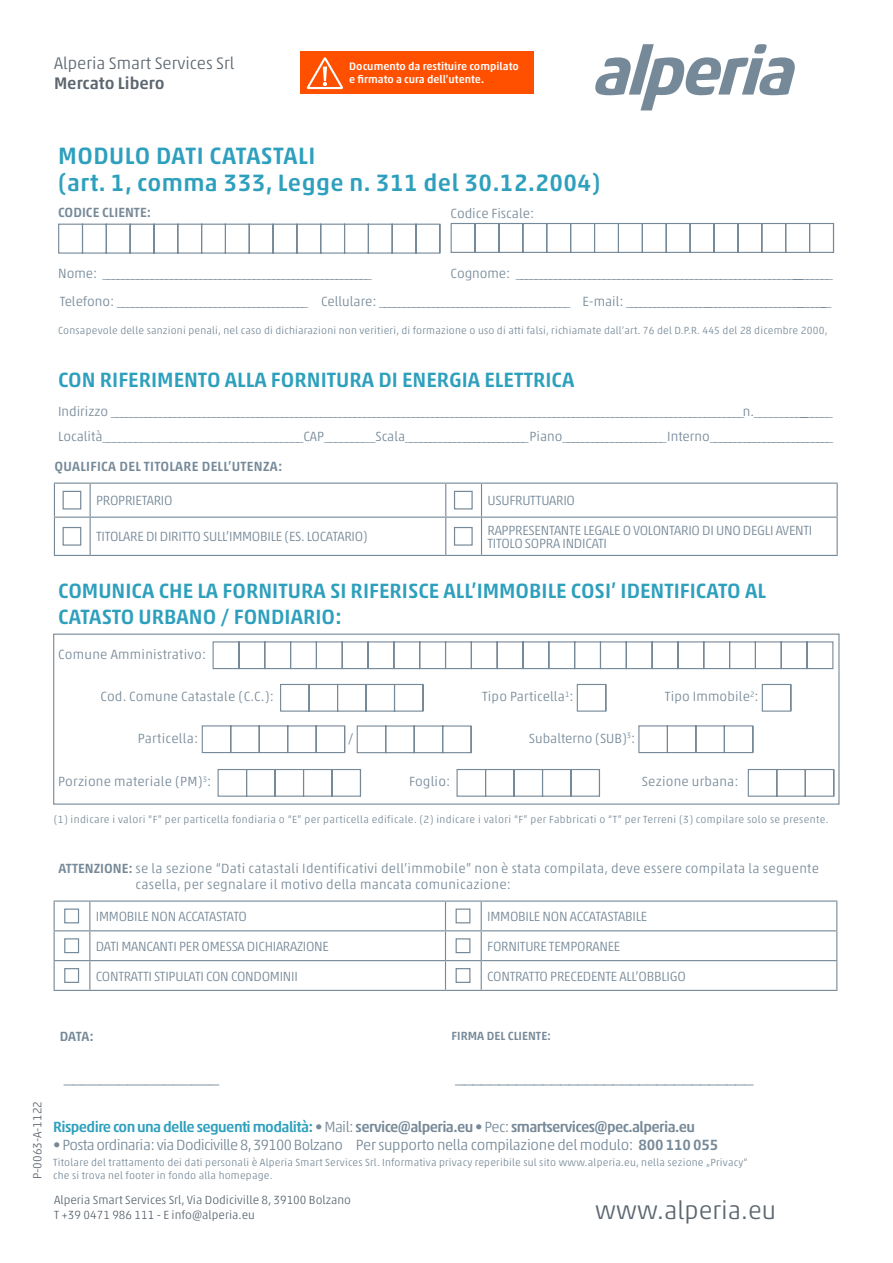
<style>
.page{position:relative;width:893px;height:1263px;background:#fff}
.page>*{position:absolute;margin:0;border:0;box-sizing:border-box;transform-origin:0 0}
.t1{font:300 25.5px "Akko Pro";color:#5c6670}
.t2{font:500 24px/26.7px "Akko Pro";letter-spacing:.02em;color:#2ea0bd}
.t3{font:500 21px/25.5px "Akko Pro";color:#2ea0bd}
.t4{font:300 19.05px "Akko Pro";color:#768998}
.t5{font:300 16.95px "Akko Pro";color:#5c6670}
.t6{font:500 16.95px "Akko Pro";color:#5c6670}
.t7{font:500 15px "Akko Pro";letter-spacing:-.04em;color:#768998}
.t8{font:300 15px "Akko Pro";letter-spacing:-.04em;color:#768998}
.t9{font:300 13.5px/27.6px "Akko Pro";color:#768998}
.t10{font:300 13.5px/13.5px "Akko Pro";letter-spacing:-.02em;color:#768998}
.t11{font:300 13.5px/16.5px "Akko Pro";letter-spacing:.02em;color:#768998}
.t12{font:500 13.5px "Akko Pro";letter-spacing:.02em;color:#768998}
.t13{font:500 13.5px "Akko Pro";color:#768998}
.t14{font:300 12px/14.4px "Akko Pro";color:#5c6670}
.t15{font:500 12px "Akko Pro";color:#768998}
.t16{font:500 10.95px/13.2px "Akko Pro";color:#fff}
.t17{font:300 10.5px/12.6px "Akko Pro";letter-spacing:.02em;color:#768998}
.s1{font-weight:500}
.s2{color:#2ea0bd}
.s3{font-weight:300}
</style>
<div class="page">
<svg style="left:595px;top:44px;width:200px;height:66px"></svg>
<svg style="left:58px;top:223px;width:383px;height:31px"></svg>
<svg style="left:450px;top:222px;width:385px;height:31px"></svg>
<hr style="left:54px;top:483px;width:36px;height:1px;background:#768998">
<hr style="left:54px;top:484px;width:1px;height:33px;background:#768998">
<hr style="left:90px;top:483px;width:356px;height:1px;background:#768998">
<hr style="left:90px;top:484px;width:1px;height:33px;background:#768998">
<hr style="left:446px;top:483px;width:35px;height:1px;background:#768998">
<hr style="left:445px;top:484px;width:1px;height:33px;background:#768998">
<hr style="left:481px;top:483px;width:357px;height:1px;background:#768998">
<hr style="left:481px;top:484px;width:1px;height:33px;background:#768998">
<hr style="left:837px;top:484px;width:1px;height:33px;background:#768998">
<hr style="left:54px;top:517px;width:36px;height:1px;background:#768998">
<hr style="left:54px;top:518px;width:1px;height:37px;background:#768998">
<hr style="left:90px;top:517px;width:356px;height:1px;background:#768998">
<hr style="left:90px;top:518px;width:1px;height:37px;background:#768998">
<hr style="left:446px;top:517px;width:35px;height:1px;background:#768998">
<hr style="left:445px;top:518px;width:1px;height:37px;background:#768998">
<hr style="left:481px;top:517px;width:357px;height:1px;background:#768998">
<hr style="left:481px;top:518px;width:1px;height:37px;background:#768998">
<hr style="left:837px;top:518px;width:1px;height:37px;background:#768998">
<hr style="left:54px;top:555px;width:36px;height:1px;background:#768998">
<hr style="left:90px;top:555px;width:356px;height:1px;background:#768998">
<hr style="left:446px;top:555px;width:35px;height:1px;background:#768998">
<hr style="left:481px;top:555px;width:357px;height:1px;background:#768998">
<div style="left:63px;top:491px;width:18px;height:18px;border:1px solid #768998"></div>
<div style="left:454px;top:491px;width:19px;height:18px;border:1px solid #768998"></div>
<div style="left:63px;top:527px;width:18px;height:19px;border:1px solid #768998"></div>
<div style="left:454px;top:527px;width:19px;height:19px;border:1px solid #768998"></div>
<svg style="left:212px;top:641px;width:622px;height:29px"></svg>
<svg style="left:280px;top:683px;width:144px;height:29px"></svg>
<svg style="left:576px;top:683px;width:31px;height:29px"></svg>
<svg style="left:761px;top:683px;width:31px;height:29px"></svg>
<svg style="left:201px;top:725px;width:145px;height:29px"></svg>
<svg style="left:356px;top:725px;width:116px;height:29px"></svg>
<svg style="left:638px;top:725px;width:116px;height:29px"></svg>
<svg style="left:217px;top:769px;width:145px;height:28px"></svg>
<svg style="left:456px;top:769px;width:144px;height:28px"></svg>
<svg style="left:747px;top:769px;width:88px;height:28px"></svg>
<div style="left:53px;top:634px;width:786px;height:171px;border:1px solid #768998"></div>
<hr style="left:54px;top:900px;width:36px;height:2px;background:#768998">
<hr style="left:90px;top:900px;width:355px;height:2px;background:#768998">
<hr style="left:445px;top:900px;width:36px;height:2px;background:#768998">
<hr style="left:481px;top:900px;width:356px;height:2px;background:#768998">
<hr style="left:54px;top:930px;width:36px;height:1px;background:#768998">
<hr style="left:90px;top:930px;width:355px;height:1px;background:#768998">
<hr style="left:445px;top:930px;width:36px;height:1px;background:#768998">
<hr style="left:481px;top:930px;width:356px;height:1px;background:#768998">
<hr style="left:54px;top:960px;width:36px;height:1px;background:#768998">
<svg style="left:54px;top:902px;width:1px;height:88px"></svg>
<hr style="left:90px;top:960px;width:355px;height:1px;background:#768998">
<svg style="left:89px;top:902px;width:1px;height:88px"></svg>
<hr style="left:445px;top:960px;width:36px;height:1px;background:#768998">
<svg style="left:445px;top:902px;width:1px;height:88px"></svg>
<hr style="left:481px;top:960px;width:356px;height:1px;background:#768998">
<svg style="left:481px;top:902px;width:1px;height:88px"></svg>
<svg style="left:836px;top:902px;width:1px;height:88px"></svg>
<hr style="left:54px;top:990px;width:36px;height:1px;background:#768998">
<hr style="left:90px;top:990px;width:355px;height:1px;background:#768998">
<hr style="left:445px;top:990px;width:36px;height:1px;background:#768998">
<hr style="left:481px;top:990px;width:356px;height:1px;background:#768998">
<div style="left:64px;top:908px;width:15px;height:15px;border:1px solid #768998"></div>
<div style="left:456px;top:908px;width:14px;height:15px;border:1px solid #768998"></div>
<div style="left:64px;top:938px;width:15px;height:15px;border:1px solid #768998"></div>
<div style="left:456px;top:938px;width:14px;height:15px;border:1px solid #768998"></div>
<div style="left:64px;top:968px;width:15px;height:15px;border:1px solid #768998"></div>
<div style="left:456px;top:968px;width:14px;height:15px;border:1px solid #768998"></div>
<div style="left:301px;top:51px;width:233px;height:42px;background:#ff5000"></div>
<svg style="left:306px;top:57px;width:37px;height:32px"></svg>
<p class="t5" style="left:54px;top:53px;width:182px">Alperia Smart Services Srl</p>
<p class="t6" style="left:54px;top:73px;width:112px">Mercato Libero</p>
<p class="t16" style="left:349px;top:59px;width:171px">Documento da restituire compilato e firmato a cura dell’utente.</p>
<h2 class="t2" style="left:58px;top:143px;width:544px">MODULO DATI CATASTALI<br>(art. 1, comma 333, Legge n. 311 del 30.12.2004)</h2>
<p class="t13" style="left:58px;top:205px;width:94px">CODICE CLIENTE:</p>
<p class="t9" style="left:451px;top:200px;width:85px">Codice Fiscale:</p>
<p class="t9" style="left:60px;top:259px;width:774px;text-indent:391px">Cognome: ___________________________________________________________________<br>Telefono: _______________________________________ Cellulare: _______________________________________ E-mail: ______________________________________________________</p>
<p class="t17" style="left:58px;top:324px;width:771px">Consapevole delle sanzioni penali, nel caso di dichiarazioni non veritieri, di formazione o uso di atti falsi, richiamate dall’art. 76 del D.P.R. 445 del 28 dicembre 2000,</p>
<h3 class="t3" style="left:58px;top:367px;width:518px">CON RIFERIMENTO ALLA FORNITURA DI ENERGIA ELETTRICA</h3>
<p class="t9" style="left:58px;top:398px;width:776px;line-height:25.5px">Indirizzo __________________________________________________________________________________________________________________________________n.________________<br>Località________ ___ _________ ________ ________ CAP________ _ Scala_________________________ Piano_____________________ Interno_________________________</p>
<p class="t12" style="left:54px;top:458px;width:229px">QUALIFICA DEL TITOLARE DELL’UTENZA:</p>
<p class="t10" style="left:96px;top:494px;width:78px">PROPRIETARIO</p>
<p class="t10" style="left:487px;top:494px;width:89px">USUFRUTTUARIO</p>
<p class="t10" style="left:96px;top:530px;width:273px">TITOLARE DI DIRITTO SULL’IMMOBILE (ES. LOCATARIO)</p>
<p class="t10" style="left:487px;top:523px;width:326px">RAPPRESENTANTE LEGALE O VOLONTARIO DI UNO DEGLI AVENTI<br>TITOLO SOPRA INDICATI</p>
<h3 class="t3" style="left:58px;top:578px;width:709px">COMUNICA CHE LA FORNITURA SI RIFERISCE ALL’IMMOBILE COSI’ IDENTIFICATO AL<br>CATASTO URBANO / FONDIARIO:</h3>
<p class="t11" style="left:58px;top:646px;width:150px">Comune Amministrativo:</p>
<p class="t9" style="left:100px;top:683px;width:175px">Cod. Comune Catastale (C.C.):</p>
<p class="t9" style="left:482px;top:683px;width:93px">Tipo Particella<sup>1</sup>:</p>
<p class="t9" style="left:665px;top:683px;width:95px">Tipo Immobile<sup>2</sup>:</p>
<p class="t11" style="left:138px;top:730px;width:62px">Particella:</p>
<p class="t9" style="left:348px;top:724px;width:7px">/</p>
<p class="t9" style="left:529px;top:724px;width:108px">Subalterno (SUB)<sup>3</sup>:</p>
<p class="t9" style="left:58px;top:768px;width:155px">Porzione materiale (PM)<sup>3</sup>:</p>
<p class="t9" style="left:409px;top:768px;width:43px">Foglio:</p>
<p class="t9" style="left:642px;top:768px;width:98px">Sezione urbana:</p>
<p class="t17" style="left:54px;top:813px;width:776px">(1) indicare i valori “F” per particella fondiaria o “E” per particella edificale. (2) indicare i valori “F” per Fabbricati o “T” per Terreni (3) compilare solo se presente.</p>
<p class="t9" style="left:58px;top:259px;width:315px">Nome: _______________________________________________________</p>
<p class="t11" style="left:135px;top:860px;width:685px;text-indent:-77px"><span class="s1">ATTENZIONE:</span> se la sezione “Dati catastali Identificativi dell’immobile” non è stata compilata, deve essere compilata la seguente casella, per segnalare il motivo della mancata comunicazione:</p>
<p class="t10" style="left:96px;top:909px;width:153px">IMMOBILE NON ACCATASTATO</p>
<p class="t10" style="left:487px;top:909px;width:162px">IMMOBILE NON ACCATASTABILE</p>
<p class="t10" style="left:96px;top:939px;width:235px">DATI MANCANTI PER OMESSA DICHIARAZIONE</p>
<p class="t10" style="left:487px;top:939px;width:135px">FORNITURE TEMPORANEE</p>
<p class="t10" style="left:96px;top:969px;width:204px">CONTRATTI STIPULATI CON CONDOMINII</p>
<p class="t10" style="left:487px;top:969px;width:200px">CONTRATTO PRECEDENTE ALL’OBBLIGO</p>
<p class="t12" style="left:60px;top:1028px;width:36px">DATA:</p>
<p class="t15" style="left:452px;top:1029px;width:101px">FIRMA DEL CLIENTE:</p>
<p class="t14" style="left:30px;top:1179px;width:80px;rotate:-90deg">P-0063-A-1122</p>
<h3 class="t4" style="left:64px;top:1065px;width:157px">_________________</h3>
<h3 class="t4" style="left:455px;top:1065px;width:300px">__________________________________</h3>
<p class="t7" style="left:53px;top:1118px;width:643px"><span class="s2">Rispedire con una delle seguenti modalità:</span> <span class="s3">• Mail:</span> service@alperia.eu <span class="s3">• Pec:</span> smartservices@pec.alperia.eu</p>
<p class="t8" style="left:53px;top:1136px;width:666px">• Posta ordinaria: via Dodiciville 8, 39100 Bolzano Per supporto nella compilazione del modulo: <span class="s1">800 110 055</span></p>
<p class="t17" style="left:53px;top:1156px;width:696px">Titolare del trattamento dei dati personali è Alperia Smart Services Srl. Informativa privacy reperibile sul sito www.alperia.eu, nella sezione „Privacy“ che si trova nel footer in fondo alla homepage.</p>
<p class="t14" style="left:54px;top:1193px;width:299px">Alperia Smart Services Srl, Via Dodiciville 8, 39100 Bolzano<br>T +39 0471 986 111 - E info@alperia.eu</p>
<h1 class="t1" style="left:595px;top:1195px;width:182px">www.alperia.eu</h1>
</div>
